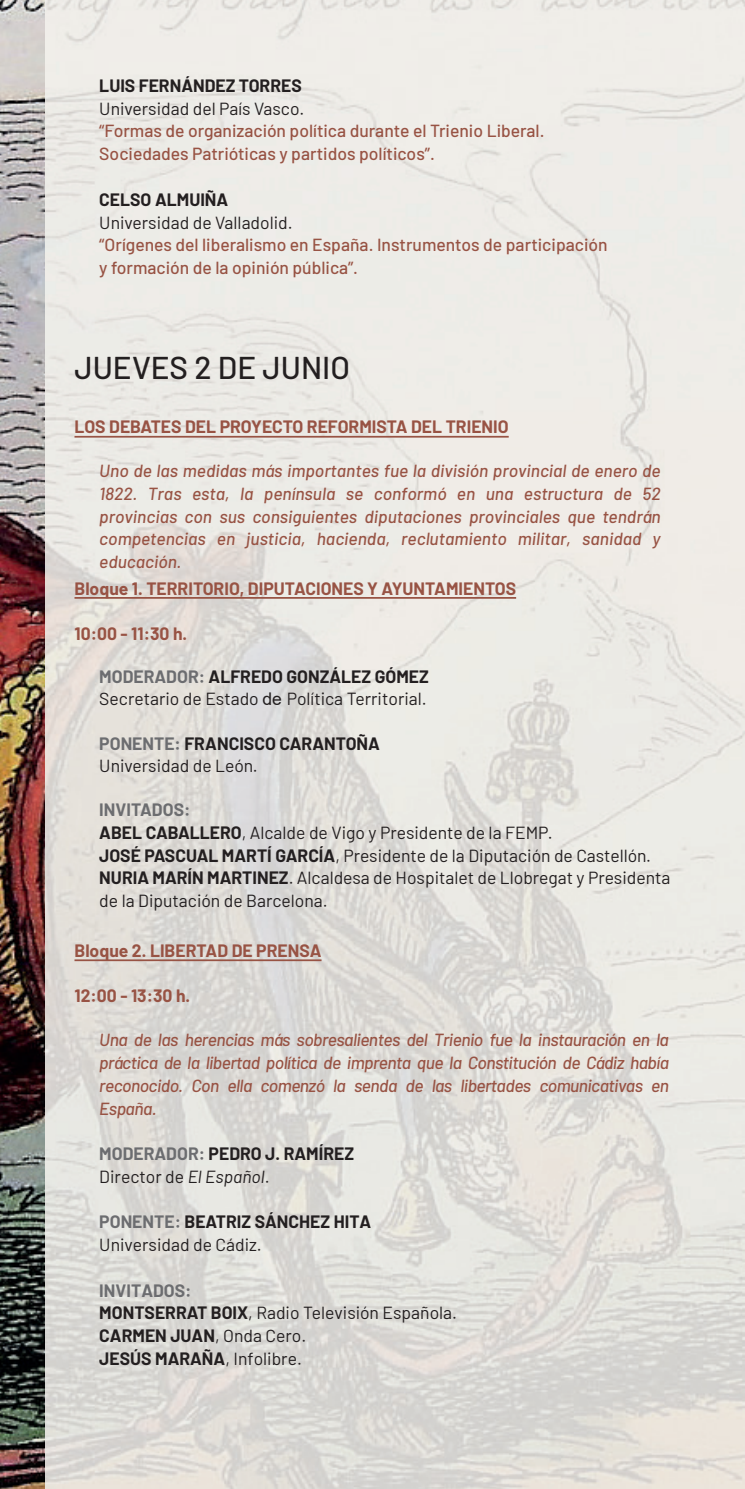
<style>
.page{position:relative;width:745px;height:1489px;background:#fff}
.page>*{position:absolute;margin:0;border:0;box-sizing:border-box;transform-origin:0 0}
.t1{font:500 31.5px "Barlow";color:#231f20}
.t2{font:17.5px/22.8px "Barlow";color:#231f20}
.t3{font:italic 500 17.5px/22.8px "Barlow";letter-spacing:-.015em;color:#985344;text-align:justify}
.t4{font:500 17.5px/22.8px "Barlow";color:#985344}
.t5{font:700 17.5px "Barlow";color:#985344}
.t6{font:700 17.5px/21.5px "Barlow";color:#231f20}
.s1{font-weight:700;color:#6c6d70}
.s2{font-weight:700}
.s3{font-family:"Arial"}
.s4{color:#6c6d70}
.s5{font-weight:400}
.s6{font-weight:400;font-style:italic}
</style>
<div class="page">
<img style="left:45px;top:0;width:699px;height:1488px">
<img style="left:0;top:0;width:45px;height:1488px">
<hr style="left:74px;top:436px;width:434px;height:1px;background:#985344">
<hr style="left:74px;top:959px;width:247px;height:2px;background:#985344">
<hr style="left:74px;top:597px;width:442px;height:1px;background:#985344">
<p class="t6" style="left:99px;top:73px;width:204px">LUIS FERNÁNDEZ TORRES</p>
<p class="t2" style="left:99px;top:96px;width:206px">Universidad del País Vasco.</p>
<p class="t4" style="left:99px;top:118px;width:446px">“Formas de organización política durante el Trienio Liberal.<br>Sociedades Patrióticas y partidos políticos”.</p>
<p class="t6" style="left:99px;top:187px;width:130px">CELSO ALMUIÑA</p>
<p class="t2" style="left:99px;top:209px;width:195px">Universidad de Valladolid.</p>
<p class="t4" style="left:99px;top:232px;width:509px">“Orígenes del liberalismo en España. Instrumentos de participación y formación de la opinión pública”.</p>
<h1 class="t1" style="left:74px;top:345px;width:277px">JUEVES 2 DE JUNIO</h1>
<p class="t5" style="left:74px;top:414px;width:435px">LOS DEBATES DEL PROYECTO REFORMISTA DEL TRIENIO</p>
<p class="t3" style="left:99px;top:458px;width:562px">Uno de las medidas más importantes fue la división provincial de enero de 1822. Tras esta, la península se conformó en una estructura de 52 provincias con sus consiguientes diputaciones provinciales que tendrán competencias en justicia, hacienda, reclutamiento militar, sanidad y educación.</p>
<p class="t5" style="left:74px;top:575px;width:443px">Bloque 1. TERRITORIO, DIPUTACIONES Y AYUNTAMIENTOS</p>
<p class="t5" style="left:74px;top:621px;width:114px">10:00 - 11:30 h.</p>
<p class="t2" style="left:99px;top:665px;width:331px;line-height:21.5px"><span class="s1">MODERADOR:</span> <span class="s2">ALFREDO GONZÁLEZ GÓMEZ<br></span>Secretario de Estado <span class="s3">de</span> Política Territorial.</p>
<p class="t6" style="left:99px;top:731px;width:282px"><span class="s4">PONENTE:</span> FRANCISCO CARANTOÑA<br><span class="s5">Universidad de León.</span></p>
<p class="t2" style="left:99px;top:797px;width:572px"><span class="s1">INVITADOS:<br></span><span class="s2">ABEL CABALLERO</span>, Alcalde de Vigo y Presidente de la FEMP.<br><span class="s2">JOSÉ PASCUAL MARTÍ GARCÍA</span>, Presidente de la Diputación de Castellón.<br><span class="s2">NURIA MARÍN MARTINEZ</span>. Alcaldesa de Hospitalet de Llobregat y Presidenta de la Diputación de Barcelona.</p>
<p class="t5" style="left:74px;top:937px;width:248px">Bloque 2. LIBERTAD DE PRENSA</p>
<p class="t5" style="left:74px;top:983px;width:117px">12:00 - 13:30 h.</p>
<p class="t3" style="left:99px;top:1027px;width:571px">Una de las herencias más sobresalientes del Trienio fue la instauración en la práctica de la libertad política de imprenta que la Constitución de Cádiz había reconocido. Con ella comenzó la senda de las libertades comunicativas en España.</p>
<p class="t6" style="left:99px;top:1140px;width:256px;line-height:22.8px"><span class="s4">MODERADOR:</span> PEDRO J. RAMÍREZ<br><span class="s5">Director de</span> <span class="s6">El Español</span><span class="s5">.</span></p>
<p class="t2" style="left:99px;top:1209px;width:273px"><span class="s1">PONENTE:</span> <span class="s2">BEATRIZ SÁNCHEZ HITA<br></span>Universidad de Cádiz.</p>
<p class="t2" style="left:99px;top:1277px;width:359px"><span class="s1">INVITADOS:<br></span><span class="s2">MONTSERRAT BOIX</span>, Radio Televisión Española.<br><span class="s2">CARMEN JUAN</span>, Onda Cero.<br><span class="s2">JESÚS MARAÑA</span>, Infolibre.</p>
</div>
